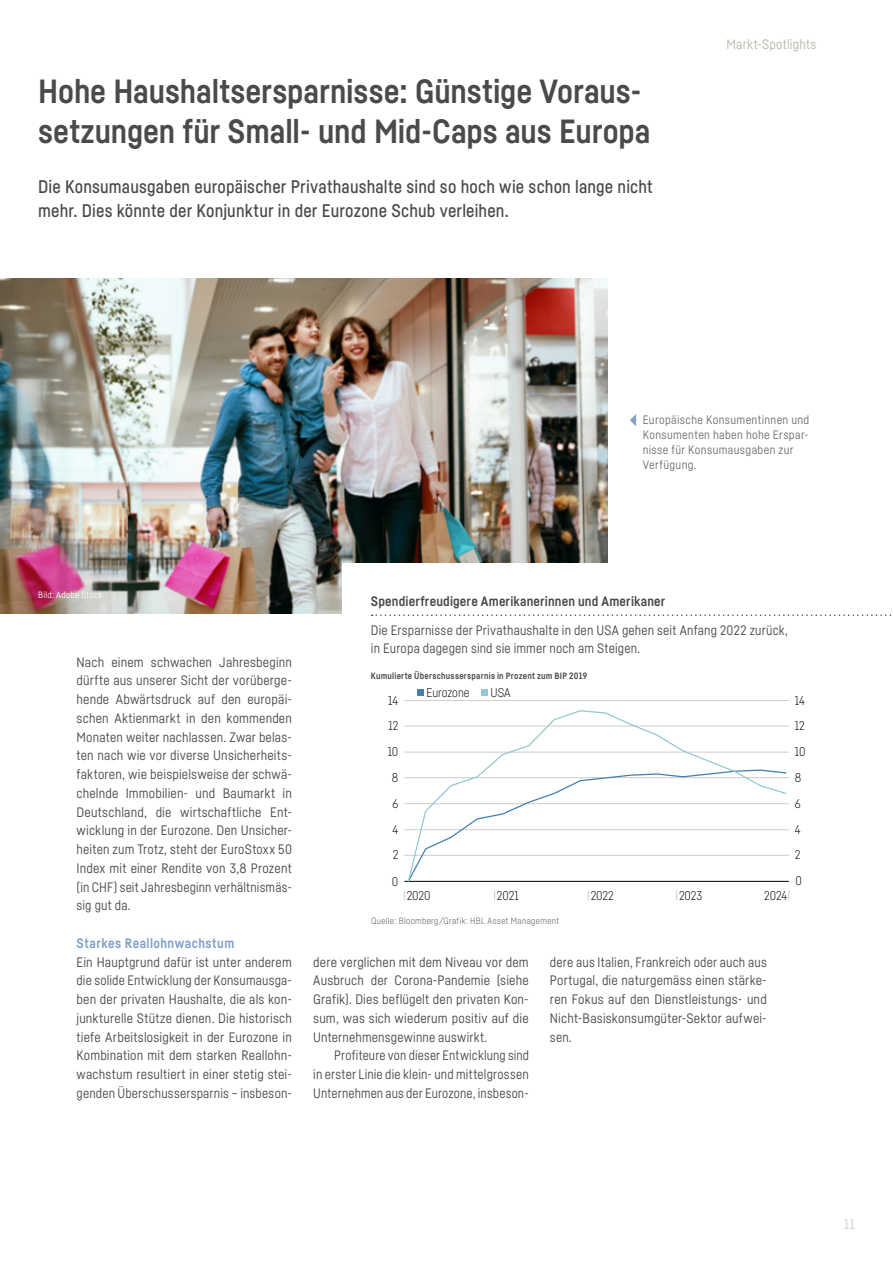
<style>
.page{position:relative;width:893px;height:1263px;background:#fff}
.page>*{position:absolute;margin:0;border:0;box-sizing:border-box;transform-origin:0 0}
.t1{font:700 33px/39.6px "Fabrikat";letter-spacing:-.005em;color:#4a4a49}
.t2{font:500 18px/24.8px "Fabrikat";letter-spacing:.01em;color:#4a4a49}
.t3{font:13.5px/18.8px "Fabrikat";letter-spacing:.01em;color:#4a4a49;text-align:justify}
.t4{font:13.5px/18.8px "Fabrikat";letter-spacing:.01em;color:#4a4a49;text-align:justify;scale:.96 1}
.t5{font:700 13.5px "Fabrikat";letter-spacing:.01em;color:#4a4a49}
.t6{font:700 13.5px "Fabrikat";letter-spacing:.03em;color:#7fa0c7}
.t7{font:13.5px "Fabrikat";letter-spacing:.015em;color:#bbb6aa}
.t8{font:13.5px "Fabrikat";color:#d0cdc5}
.t9{font:300 12.45px/26px "Fabrikat";letter-spacing:-.01em;color:#000;text-align:justify}
.t10{font:12px/15px "Fabrikat";letter-spacing:.025em;color:#706f6f}
.t11{font:700 9px "Fabrikat";letter-spacing:.025em;color:#4a4a49}
.t12{font:300 9px "Fabrikat";letter-spacing:.035em;color:#4a4a49}
.t13{font:9px "Fabrikat";letter-spacing:.025em;color:#fff}
</style>
<div class="page">
<img style="left:0;top:279px;width:608px;height:335px">
<div style="left:342px;top:563px;width:452px;height:322px;background:#fff"></div>
<div style="left:417px;top:689px;width:7px;height:7px;background:#427eb0"></div>
<div style="left:481px;top:689px;width:7px;height:7px;background:#93c7d3"></div>
<hr style="left:404px;top:855px;width:385px;height:1px;background:#d0cdc5">
<hr style="left:404px;top:829px;width:385px;height:1px;background:#d0cdc5">
<hr style="left:404px;top:803px;width:385px;height:1px;background:#d0cdc5">
<hr style="left:404px;top:777px;width:385px;height:1px;background:#d0cdc5">
<hr style="left:404px;top:752px;width:385px;height:1px;background:#d0cdc5">
<hr style="left:404px;top:726px;width:385px;height:1px;background:#d0cdc5">
<hr style="left:404px;top:700px;width:385px;height:1px;background:#d0cdc5">
<hr style="left:404px;top:881px;width:385px;height:1px;background:#000">
<svg style="left:407px;top:710px;width:380px;height:172px"></svg>
<svg style="left:372px;top:614px;width:520px;height:2px"></svg>
<h1 class="t1" style="left:38px;top:71px;width:614px">Hohe Haushaltsersparnisse: Günstige Voraus&shy;setzungen für Small- und Mid-Caps aus Europa</h1>
<h2 class="t2" style="left:38px;top:173px;width:616px">Die Konsumausgaben europäischer Privathaushalte sind so hoch wie schon lange nicht mehr. Dies könnte der Konjunktur in der Eurozone Schub verleihen.</h2>
<p class="t7" style="left:726px;top:36px;width:91px">Markt-Spotlights</p>
<p class="t10" style="left:643px;top:411px;width:168px">Europäische Konsumentinnen und<br>Konsumenten haben hohe Erspar&shy;nisse für Konsumausgaben zur<br>Verfügung.</p>
<p class="t13" style="left:38px;top:590px;width:66px">Bild: Adobe Stock</p>
<p class="t5" style="left:371px;top:593px;width:296px">Spendierfreudigere Amerikanerinnen und Amerikaner</p>
<p class="t3" style="left:371px;top:621px;width:419px;line-height:18px">Die Ersparnisse der Privathaushalte in den USA gehen seit Anfang 2022 zurück, in Europa dagegen sind sie immer noch am Steigen.</p>
<p class="t3" style="left:77px;top:652px;width:217px">Nach einem schwachen Jahresbeginn dürfte aus unserer Sicht der vorüberge&shy;hende Abwärtsdruck auf den europäi&shy;schen Aktienmarkt in den kommenden Monaten weiter nachlassen. Zwar belas&shy;ten nach wie vor diverse Unsicherheits&shy;faktoren, wie beispielsweise der schwä&shy;chelnde Immobilien- und Baumarkt in Deutschland, die wirtschaftliche Ent&shy;wicklung in der Eurozone. Den Unsicher&shy;heiten zum Trotz, steht der EuroStoxx 50<br>Index mit einer Rendite von 3,8 Prozent (in CHF) seit Jahresbeginn verhältnismäs&shy;sig gut da.</p>
<p class="t6" style="left:77px;top:935px;width:159px">Starkes Reallohnwachstum</p>
<p class="t3" style="left:77px;top:952px;width:217px">Ein Hauptgrund dafür ist unter anderem die solide Entwicklung der Konsumausga&shy;ben der privaten Haushalte, die als kon&shy;junkturelle Stütze dienen. Die historisch tiefe Arbeitslosigkeit in der Eurozone in Kombination mit dem starken Reallohn&shy;wachstum resultiert in einer stetig stei&shy;genden Überschussersparnis – insbeson-</p>
<p class="t3" style="left:313px;top:952px;width:217px">dere verglichen mit dem Niveau vor dem Ausbruch der Corona-Pandemie (siehe Grafik). Dies beflügelt den privaten Kon&shy;sum, was sich wiederum positiv auf die Unternehmensgewinne auswirkt.</p>
<p class="t11" style="left:371px;top:670px;width:218px">Kumulierte Überschussersparnis in Prozent zum BIP 2019</p>
<p class="t9" style="left:426px;top:679px;width:45px">Eurozone</p>
<p class="t9" style="left:491px;top:679px;width:22px">USA</p>
<p class="t9" style="left:795px;top:687px;width:12px">14</p>
<p class="t9" style="left:388px;top:687px;width:12px">14</p>
<p class="t9" style="left:795px;top:712px;width:12px">12<br>10<br>8</p>
<p class="t9" style="left:388px;top:712px;width:11px">12</p>
<p class="t9" style="left:388px;top:738px;width:12px">10</p>
<p class="t9" style="left:392px;top:764px;width:8px">8</p>
<p class="t9" style="left:392px;top:790px;width:7px">6</p>
<p class="t9" style="left:795px;top:790px;width:7px">6<br>4</p>
<p class="t9" style="left:392px;top:816px;width:7px">4</p>
<p class="t9" style="left:795px;top:841px;width:7px">2</p>
<p class="t9" style="left:393px;top:842px;width:7px">2</p>
<p class="t9" style="left:795px;top:867px;width:8px">0</p>
<p class="t9" style="left:392px;top:868px;width:8px">0</p>
<p class="t9" style="left:407px;top:882px;width:25px">2020</p>
<p class="t9" style="left:497px;top:882px;width:23px">2021</p>
<p class="t9" style="left:591px;top:882px;width:25px">2022</p>
<p class="t9" style="left:679px;top:882px;width:25px">2023</p>
<p class="t9" style="left:764px;top:882px;width:25px">2024</p>
<p class="t12" style="left:371px;top:916px;width:190px">Quelle: Bloomberg/Grafik: HBL Asset Management</p>
<p class="t3" style="left:550px;top:952px;width:218px">dere aus Italien, Frankreich oder auch aus Portugal, die naturgemäss einen stärke&shy;ren Fokus auf den Dienstleistungs- und Nicht-Basiskonsumgüter-Sektor aufwei&shy;sen.</p>
<p class="t4" style="left:313px;top:1046px;width:226px;text-indent:21px">Profiteure von dieser Entwicklung sind in erster Linie die klein- und mittelgrossen Unternehmen aus der Eurozone, insbeson-</p>
<p class="t8" style="left:844px;top:1215px;width:12px">11</p>
</div>
